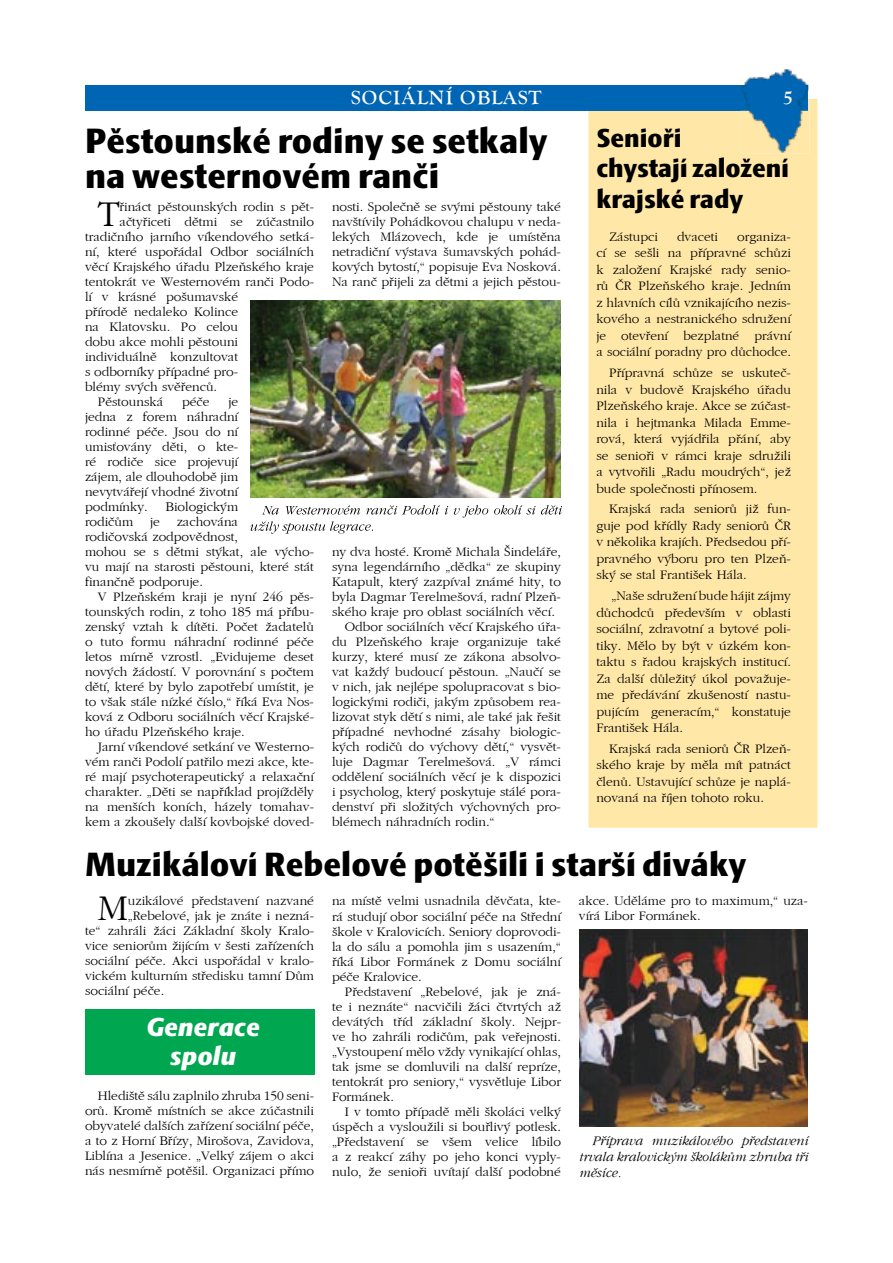
<style>
.page{position:relative;width:893px;height:1263px;background:#fff}
.page>*{position:absolute;margin:0;border:0;box-sizing:border-box;transform-origin:0 0}
.t1{font:37.65px "Gatineau";color:#000}
.t2{font:34.5px/34.5px "Skoda Sans Black CE";color:#000}
.t3{font:33px "Skoda Sans Black CE";color:#000}
.t4{font:25.5px/30.6px "Skoda Sans Black CE";letter-spacing:-.01em;color:#000}
.t5{font:italic 25.5px/28.5px "Skoda Sans Black CE";color:#fff;text-align:center}
.t6{font:700 22.5px "Golden Old Style";color:#fff}
.t7{font:13.5px/15px "Gatineau";color:#000;text-align:justify}
.t8{font:italic 13.5px/16.2px "Gatineau";color:#000;text-align:justify}
</style>
<div class="page">
<div style="left:588px;top:99px;width:229px;height:729px;background:#ffe7a7"></div>
<div style="left:85px;top:85px;width:723px;height:26px;background:#0066b3"></div>
<img style="left:741px;top:69px;width:68px;height:84px">
<img style="left:741px;top:85px;width:67px;height:26px">
<img style="left:579px;top:929px;width:229px;height:198px">
<div style="left:85px;top:1009px;width:229px;height:66px;background:#00a650"></div>
<svg style="left:250px;top:505px;width:312px;height:29px"></svg>
<img style="left:251px;top:301px;width:310px;height:197px">
<h3 class="t6" style="left:350px;top:85px;width:193px">SOCIÁLNÍ OBLAST</h3>
<h3 class="t6" style="left:783px;top:85px;width:12px">5</h3>
<h3 class="t4" style="left:596px;top:123px;width:194px">Senioři<br>chystají založení krajské rady</h3>
<p class="t7" style="left:609px;top:229px;width:50px">Zástupci</p>
<p class="t7" style="left:677px;top:229px;width:43px">dvaceti</p>
<h2 class="t2" style="left:85px;top:124px;width:464px">Pěstounské rodiny se setkaly na westernovém ranči</h2>
<h1 class="t1" style="left:98px;top:193px;width:23px">T</h1>
<p class="t7" style="left:120px;top:199px;width:196px">řináct pěstounských rodin s pět-</p>
<p class="t7" style="left:332px;top:199px;width:230px">nosti. Společně se svými pěstouny také navštívily Pohádkovou chalupu v neda&shy;lekých Mlázovech, kde je umístěna netradiční výstava šumavských pohád&shy;kových bytostí,“ popisuje Eva Nosková.<br>Na ranč přijeli za dětmi a jejich pěstou-</p>
<p class="t7" style="left:120px;top:214px;width:196px">ačtyřiceti dětmi se zúčastnilo</p>
<p class="t7" style="left:85px;top:229px;width:230px">tradičního jarního víkendového setká-</p>
<p class="t7" style="left:85px;top:244px;width:230px">ní, které uspořádal Odbor sociálních</p>
<p class="t7" style="left:85px;top:259px;width:230px">věcí Krajského úřadu Plzeňského kraje</p>
<p class="t7" style="left:85px;top:274px;width:230px">tentokrát ve Westernovém ranči Podo-</p>
<p class="t7" style="left:85px;top:289px;width:155px">lí v krásné pošumavské</p>
<p class="t7" style="left:85px;top:304px;width:155px">přírodě nedaleko Kolince</p>
<p class="t7" style="left:85px;top:319px;width:155px">na Klatovsku. Po celou</p>
<p class="t7" style="left:85px;top:334px;width:155px">dobu akce mohli pěstouni</p>
<p class="t7" style="left:85px;top:349px;width:155px">individuálně konzultovat</p>
<p class="t7" style="left:85px;top:364px;width:155px">s odborníky případné pro-</p>
<p class="t7" style="left:85px;top:379px;width:134px">blémy svých svěřenců.</p>
<p class="t7" style="left:98px;top:394px;width:67px">Pěstounská</p>
<p class="t7" style="left:182px;top:394px;width:29px">péče</p>
<p class="t7" style="left:596px;top:228px;width:196px;line-height:16.5px;text-indent:141px">organiza&shy;cí se sešli na přípravné schůzi k založení Krajské rady senio&shy;rů ČR Plzeňského kraje. Jedním z hlavních cílů vznikajícího nezis&shy;kového a nestranického sdružení je otevření bezplatné právní a sociální poradny pro důchodce.</p>
<p class="t7" style="left:596px;top:365px;width:196px;line-height:16.5px;text-indent:13px">Přípravná schůze se uskuteč&shy;nila v budově Krajského úřadu Plzeňského kraje. Akce se zúčast&shy;nila i hejtmanka Milada Emme&shy;rová, která vyjádřila přání, aby se senioři v rámci kraje sdružili a vytvořili „Radu moudrých“, jež bude společnosti přínosem.</p>
<p class="t7" style="left:596px;top:501px;width:196px;line-height:16.5px;text-indent:13px">Krajská rada seniorů již fun&shy;guje pod křídly Rady seniorů ČR v několika krajích. Předsedou pří&shy;pravného výboru pro ten Plzeň&shy;ský se stal František Hála.</p>
<p class="t7" style="left:596px;top:588px;width:196px;line-height:16.5px;text-indent:15px">„Naše sdružení bude hájit zájmy důchodců především v oblasti sociální, zdravotní a bytové poli&shy;tiky. Mělo by být v úzkém kon&shy;taktu s řadou krajských institucí.<br>Za další důležitý úkol považuje&shy;me předávání zkušeností nastu&shy;pujícím generacím,“ konstatuje František Hála.</p>
<p class="t7" style="left:596px;top:740px;width:196px;line-height:16.5px;text-indent:13px">Krajská rada seniorů ČR Plzeň&shy;ského kraje by měla mít patnáct členů. Ustavující schůze je naplá&shy;novaná na říjen tohoto roku.</p>
<p class="t7" style="left:85px;top:394px;width:155px;text-indent:143px">je jedna z forem náhradní rodinné péče. Jsou do ní umisťovány děti, o kte&shy;ré rodiče sice projevují zájem, ale dlouhodobě jim nevytvářejí vhodné životní podmínky.</p>
<p class="t7" style="left:165px;top:499px;width:74px">Biologickým</p>
<p class="t7" style="left:85px;top:514px;width:230px;text-align:left;text-indent:92px">zachována<br>rodičovská zodpovědnost,<br>mohou se s dětmi stýkat, ale výcho&shy;vu mají na starosti pěstouni, které stát finančně podporuje.</p>
<p class="t7" style="left:85px;top:589px;width:230px;text-indent:13px">V Plzeňském kraji je nyní 246 pěs&shy;tounských rodin, z toho 185 má příbu&shy;zenský vztah k dítěti. Počet žadatelů o tuto formu náhradní rodinné péče letos mírně vzrostl. „Evidujeme deset nových žádostí. V porovnání s počtem dětí, které by bylo zapotřebí umístit, je to však stále nízké číslo,“ říká Eva Nos&shy;ková z Odboru sociálních věcí Krajské&shy;ho úřadu Plzeňského kraje.</p>
<p class="t7" style="left:85px;top:739px;width:230px;text-indent:13px">Jarní víkendové setkání ve Westerno&shy;vém ranči Podolí patřilo mezi akce, kte&shy;ré mají psychoterapeutický a relaxační charakter. „Děti se například projížděly na menších koních, házely tomahav&shy;kem a zkoušely další kovbojské doved-</p>
<p class="t7" style="left:85px;top:514px;width:50px">rodičům</p>
<p class="t7" style="left:150px;top:514px;width:11px">je</p>
<p class="t7" style="left:332px;top:544px;width:230px">ny dva hosté. Kromě Michala Šindeláře,</p>
<p class="t7" style="left:332px;top:559px;width:230px">syna legendárního „dědka“ ze skupiny</p>
<p class="t7" style="left:332px;top:574px;width:230px">Katapult, který zazpíval známé hity, to</p>
<p class="t7" style="left:332px;top:589px;width:230px">byla Dagmar Terelmešová, radní Plzeň-</p>
<p class="t7" style="left:332px;top:604px;width:224px">ského kraje pro oblast sociálních věcí.</p>
<p class="t7" style="left:345px;top:619px;width:218px">Odbor sociálních věcí Krajského úřa-</p>
<p class="t7" style="left:332px;top:634px;width:230px">du Plzeňského kraje organizuje také</p>
<p class="t7" style="left:332px;top:649px;width:230px">kurzy, které musí ze zákona absolvo-</p>
<p class="t7" style="left:332px;top:664px;width:230px">vat každý budoucí pěstoun. „Naučí se</p>
<p class="t7" style="left:332px;top:679px;width:230px">v nich, jak nejlépe spolupracovat s bio-</p>
<p class="t7" style="left:332px;top:694px;width:230px">logickými rodiči, jakým způsobem rea-</p>
<p class="t7" style="left:332px;top:709px;width:230px">lizovat styk dětí s nimi, ale také jak řešit</p>
<p class="t7" style="left:332px;top:724px;width:230px">případné nevhodné zásahy biologic-</p>
<p class="t7" style="left:332px;top:739px;width:230px">kých rodičů do výchovy dětí,“ vysvět-</p>
<p class="t7" style="left:332px;top:754px;width:230px">luje Dagmar Terelmešová. „V rámci</p>
<p class="t7" style="left:332px;top:769px;width:230px">oddělení sociálních věcí je k dispozici</p>
<p class="t7" style="left:332px;top:784px;width:230px">i psycholog, který poskytuje stálé pora-</p>
<p class="t7" style="left:332px;top:799px;width:230px">denství při složitých výchovných pro-</p>
<p class="t7" style="left:332px;top:814px;width:164px">blémech náhradních rodin.“</p>
<h3 class="t3" style="left:85px;top:844px;width:663px">Muzikáloví Rebelové potěšili i starší diváky</h3>
<h1 class="t1" style="left:98px;top:887px;width:32px">M</h1>
<p class="t7" style="left:128px;top:893px;width:188px">uzikálové představení nazvané</p>
<p class="t7" style="left:332px;top:893px;width:230px">na místě velmi usnadnila děvčata, kte&shy;rá studují obor sociální péče na Střední škole v Kralovicích. Seniory doprovodi&shy;la do sálu a pomohla jim s usazením,“ říká Libor Formánek z Domu sociální péče Kralovice.</p>
<p class="t7" style="left:332px;top:984px;width:230px;text-indent:13px">Představení „Rebelové, jak je zná&shy;te i neznáte“ nacvičili žáci čtvrtých až devátých tříd základní školy. Nejpr&shy;ve ho zahráli rodičům, pak veřejnosti. „Vystoupení mělo vždy vynikající ohlas, tak jsme se domluvili na další repríze, tentokrát pro seniory,“ vysvětluje Libor Formánek.</p>
<p class="t7" style="left:332px;top:1104px;width:230px;text-indent:13px">I v tomto případě měli školáci velký úspěch a vysloužili si bouřlivý potlesk. „Představení se všem velice líbilo a z reakcí záhy po jeho konci vyply&shy;nulo, že senioři uvítají další podobné</p>
<p class="t7" style="left:579px;top:893px;width:230px">akce. Uděláme pro to maximum,“ uza&shy;vírá Libor Formánek.</p>
<p class="t7" style="left:128px;top:908px;width:188px">„Rebelové, jak je znáte i nezná-</p>
<p class="t7" style="left:85px;top:923px;width:230px">te“ zahráli žáci Základní školy Kralo-</p>
<p class="t7" style="left:85px;top:938px;width:230px">vice seniorům žijícím v šesti zařízeních</p>
<p class="t7" style="left:85px;top:953px;width:230px">sociální péče. Akci uspořádal v kralo-</p>
<p class="t7" style="left:85px;top:968px;width:230px">vickém kulturním středisku tamní Dům</p>
<p class="t7" style="left:85px;top:983px;width:81px">sociální péče.</p>
<h3 class="t5" style="left:145px;top:1013px;width:115px">Generace spolu</h3>
<p class="t7" style="left:85px;top:1088px;width:230px;text-indent:13px">Hlediště sálu zaplnilo zhruba 150 seni&shy;orů. Kromě místních se akce zúčastnili obyvatelé dalších zařízení sociální péče, a to z Horní Břízy, Mirošova, Zavidova, Liblína a Jesenice. „Velký zájem o akci nás nesmírně potěšil. Organizaci přímo</p>
<p class="t8" style="left:579px;top:1132px;width:230px;text-indent:13px">Příprava muzikálového představení trvala kralovickým školákům zhruba tři měsíce.</p>
</div>
